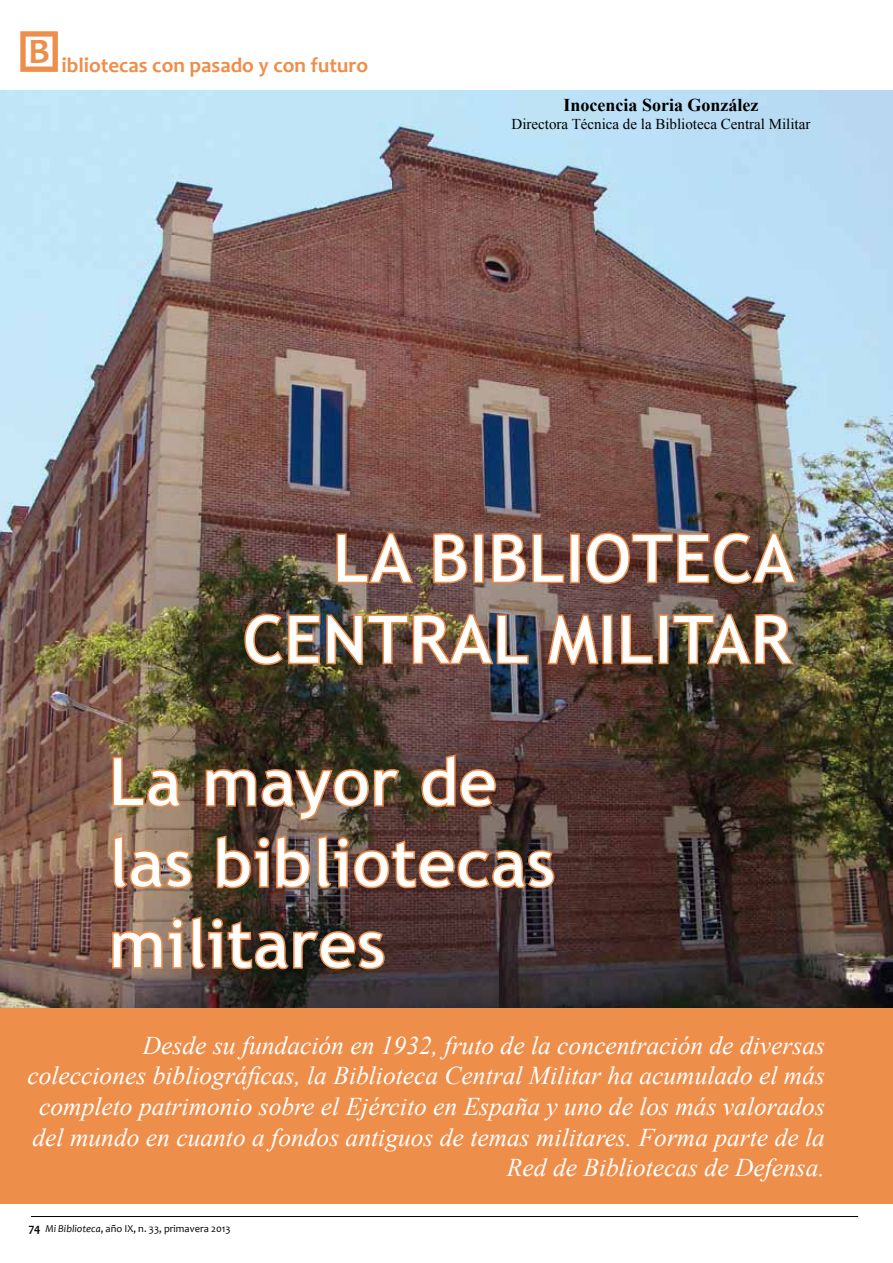
<style>
.page{position:relative;width:893px;height:1263px;background:#fff}
.page>*{position:absolute;margin:0;border:0;box-sizing:border-box;transform-origin:0 0}
.t1{font:700 67.5px/81px "Trebuchet MS";color:#fff;text-align:right}
.t2{font:italic 25.5px/30.6px "Times New Roman";color:#fff;text-align:right}
.t3{font:700 21px "Candara";color:#ee8e4b}
.t4{font:700 18px "Times New Roman";color:#000}
.t5{font:15px "Times New Roman";color:#000}
.t6{font:10.5px "Candara";color:#000}
.s1{font-weight:700;font-size:12px}
.s2{font-style:italic}
</style>
<div class="page">
<hr style="left:31px;top:1216px;width:827px;height:1px;background:#000">
<svg style="left:20px;top:31px;width:38px;height:41px"></svg>
<img style="left:0;top:90px;width:893px;height:918px">
<div style="left:0;top:1008px;width:893px;height:196px;background:#ee8e4b"></div>
<svg style="left:336px;top:532px;width:78px;height:52px;background:#7a5247"></svg>
<svg style="left:432px;top:532px;width:36px;height:52px;background:#895c46"></svg>
<div style="left:474px;top:533px;width:10px;height:50px;border:2px solid #ee8e4b"></div>
<svg style="left:491px;top:532px;width:74px;height:52px;background:#7e5245"></svg>
<div style="left:570px;top:533px;width:10px;height:50px;border:2px solid #ee8e4b"></div>
<svg style="left:585px;top:532px;width:212px;height:53px;background:#724c3c"></svg>
<img style="left:244px;top:613px;width:285px;height:53px">
<svg style="left:546px;top:613px;width:53px;height:53px;background:#7d5345"></svg>
<div style="left:602px;top:614px;width:10px;height:50px;border:2px solid #ee8e4b"></div>
<svg style="left:620px;top:614px;width:34px;height:51px;background:#6e4536"></svg>
<div style="left:658px;top:614px;width:10px;height:50px;border:2px solid #ee8e4b"></div>
<img style="left:672px;top:613px;width:123px;height:52px">
<img style="left:112px;top:756px;width:70px;height:52px">
<img style="left:205px;top:768px;width:196px;height:53px">
<svg style="left:421px;top:753px;width:76px;height:55px;background:#6c4537"></svg>
<img style="left:113px;top:834px;width:80px;height:55px">
<img style="left:216px;top:834px;width:95px;height:55px">
<svg style="left:317px;top:834px;width:238px;height:55px;background:#634237"></svg>
<svg style="left:111px;top:917px;width:73px;height:52px;background:#9e7861"></svg>
<svg style="left:191px;top:915px;width:194px;height:55px;background:#4b3626"></svg>
<p class="t3" style="left:28px;top:52px;width:341px"><sup>B</sup> ibliotecas con pasado y con futuro</p>
<p class="t4" style="left:563px;top:93px;width:196px">Inocencia Soria González</p>
<p class="t5" style="left:512px;top:114px;width:300px">Directora Técnica de la Biblioteca Central Militar</p>
<h1 class="t1" style="left:242px;top:518px;width:554px">LA BIBLIOTECA<br>CENTRAL MILITAR</h1>
<h1 class="t1" style="left:108px;top:741px;width:449px;text-align:left">La mayor de las bibliotecas militares</h1>
<p class="t2" style="left:27px;top:1029px;width:799px">Desde su fundación en 1932, fruto de la concentración de diversas colecciones bibliográficas, la Biblioteca Central Militar ha acumulado el más completo patrimonio sobre el Ejército en España y uno de los más valorados del mundo en cuanto a fondos antiguos de temas militares. Forma parte de la Red de Bibliotecas de Defensa.</p>
<p class="t6" style="left:29px;top:1222px;width:203px"><span class="s1">74</span> <span class="s2">Mi Biblioteca</span>, año IX, n. 33, primavera 2013</p>
</div>
